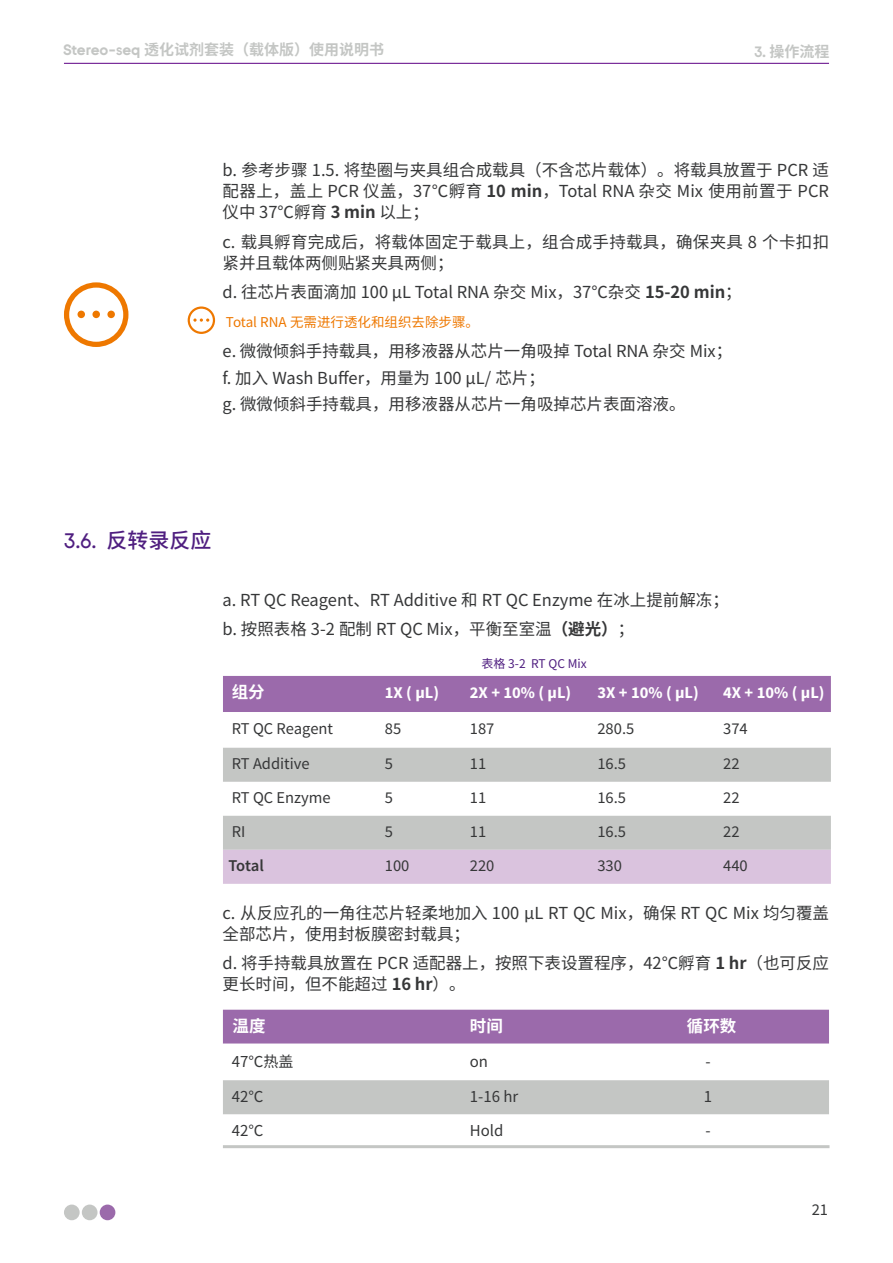
<style>
.page{position:relative;width:893px;height:1263px;background:#fff}
.page>*{position:absolute;margin:0;border:0;box-sizing:border-box;transform-origin:0 0}
.t1{font:500 21px "Source Han Sans SC";color:#4f1e80}
.t2{font:16.5px/21px "Source Han Sans SC";color:#363738}
.t3{font:16.5px "Source Sans Pro";color:#363738}
.t4{font:700 16.5px "Source Sans Pro";color:#fff}
.t5{font:700 16.5px "Source Han Sans SC";color:#fff}
.t6{font:600 16.5px "Source Sans Pro";letter-spacing:-.01em;color:#363738}
.t7{font:700 15px "Source Han Sans SC";color:#c4c6c4}
.t8{font:15px "Source Han Sans CN";color:#363738}
.t9{font:13.5px "Source Han Sans SC";color:#ee7800}
.t10{font:12px "Source Han Sans SC";color:#4f1e80}
.s1{font-family:"BGI"}
.s2{font-weight:700}
</style>
<div class="page">
<div style="left:64px;top:1204px;width:16px;height:16px;background:#c4c6c4;border-radius:50%"></div>
<div style="left:82px;top:1204px;width:16px;height:16px;background:#c4c6c4;border-radius:50%"></div>
<div style="left:100px;top:1204px;width:15px;height:16px;background:#9b6aab;border-radius:50%"></div>
<hr style="left:64px;top:63px;width:765px;height:1px;background:#5e0085">
<svg style="left:188px;top:306px;width:27px;height:28px"></svg>
<div style="left:223px;top:1010px;width:606px;height:34px;background:#9b6aab"></div>
<svg style="left:223px;top:1114px;width:606px;height:1px"></svg>
<div style="left:223px;top:1080px;width:606px;height:34px;background:#c4c6c4"></div>
<hr style="left:223px;top:1145px;width:606px;height:3px;background:#c4c6c4">
<div style="left:223px;top:676px;width:608px;height:36px;background:#9b6aab"></div>
<svg style="left:223px;top:747px;width:608px;height:1px"></svg>
<svg style="left:223px;top:748px;width:608px;height:102px;fill:#c4c6c4"></svg>
<div style="left:223px;top:850px;width:608px;height:34px;background:#dac3de"></div>
<svg style="left:64px;top:282px;width:64px;height:65px"></svg>
<div style="left:78px;top:311px;width:7px;height:7px;background:#ee7800;border-radius:50%"></div>
<div style="left:92px;top:311px;width:8px;height:7px;background:#ee7800;border-radius:50%"></div>
<div style="left:107px;top:311px;width:8px;height:7px;background:#ee7800;border-radius:50%"></div>
<p class="t7" style="left:63px;top:41px;width:322px"><span class="s1">Stereo-seq</span> 透化试剂套装（载体版）使用说明书</p>
<p class="t7" style="left:754px;top:43px;width:77px"><span class="s1">3.</span> 操作流程</p>
<p class="t2" style="left:223px;top:160px;width:608px;text-align:justify">b. 参考步骤 1.5. 将垫圈与夹具组合成载具（不含芯片载体）。将载具放置于 PCR 适配器上，盖上 PCR 仪盖，37℃孵育 <span class="s2">10 min</span>，Total RNA 杂交 Mix 使用前置于 PCR仪中 37℃孵育 <span class="s2">3 min</span> 以上；</p>
<p class="t2" style="left:223px;top:231px;width:608px">c. 载具孵育完成后，将载体固定于载具上，组合成手持载具，确保夹具 8 个卡扣扣紧并且载体两侧贴紧夹具两侧；</p>
<p class="t2" style="left:223px;top:282px;width:521px">d. 往芯片表面滴加 100 μL Total RNA 杂交 Mix，37℃杂交 <span class="s2">15-20 min</span>；</p>
<p class="t9" style="left:226px;top:315px;width:255px">Total RNA 无需进行透化和组织去除步骤。</p>
<p class="t2" style="left:223px;top:338px;width:511px;line-height:26.5px">e. 微微倾斜手持载具，用移液器从芯片一角吸掉 Total RNA 杂交 Mix；f. 加入 Wash Buffer，用量为 100 μL/ 芯片；<br>g. 微微倾斜手持载具，用移液器从芯片一角吸掉芯片表面溶液。</p>
<p class="t1" style="left:64px;top:529px;width:149px"><span class="s1">3.6.</span> 反转录反应</p>
<p class="t2" style="left:223px;top:585px;width:508px;line-height:29.5px">a. RT QC Reagent、RT Additive 和 RT QC Enzyme 在冰上提前解冻；b. 按照表格 3-2 配制 RT QC Mix，平衡至室温<span class="s2">（避光）</span>；</p>
<p class="t10" style="left:482px;top:656px;width:107px">表格 3-2 RT QC Mix</p>
<p class="t5" style="left:232px;top:683px;width:34px">组分</p>
<p class="t4" style="left:385px;top:682px;width:56px">1X ( µL)</p>
<p class="t4" style="left:470px;top:682px;width:103px">2X + 10% ( µL)</p>
<p class="t4" style="left:597px;top:682px;width:103px">3X + 10% ( µL)</p>
<p class="t4" style="left:723px;top:682px;width:103px">4X + 10% ( µL)</p>
<p class="t3" style="left:232px;top:718px;width:103px">RT QC Reagent</p>
<p class="t3" style="left:385px;top:718px;width:18px">85</p>
<p class="t3" style="left:470px;top:718px;width:26px">187</p>
<p class="t3" style="left:597px;top:718px;width:38px">280.5</p>
<p class="t3" style="left:723px;top:718px;width:26px">374</p>
<p class="t3" style="left:232px;top:753px;width:79px">RT Additive</p>
<p class="t3" style="left:385px;top:753px;width:10px">5</p>
<p class="t3" style="left:470px;top:753px;width:18px">11</p>
<p class="t3" style="left:597px;top:753px;width:30px">16.5</p>
<p class="t3" style="left:723px;top:753px;width:18px">22</p>
<p class="t3" style="left:232px;top:787px;width:100px">RT QC Enzyme</p>
<p class="t3" style="left:385px;top:787px;width:10px">5</p>
<p class="t3" style="left:470px;top:787px;width:18px">11</p>
<p class="t3" style="left:597px;top:787px;width:30px">16.5</p>
<p class="t3" style="left:723px;top:787px;width:18px">22</p>
<p class="t3" style="left:232px;top:821px;width:15px">RI</p>
<p class="t3" style="left:385px;top:821px;width:10px">5</p>
<p class="t3" style="left:470px;top:821px;width:18px">11</p>
<p class="t3" style="left:597px;top:821px;width:30px">16.5</p>
<p class="t3" style="left:723px;top:821px;width:18px">22</p>
<p class="t6" style="left:228px;top:855px;width:37px">Total</p>
<p class="t3" style="left:385px;top:855px;width:26px">100</p>
<p class="t3" style="left:470px;top:855px;width:26px">220</p>
<p class="t3" style="left:597px;top:855px;width:26px">330</p>
<p class="t3" style="left:723px;top:855px;width:26px">440</p>
<p class="t2" style="left:223px;top:902px;width:608px">c. 从反应孔的一角往芯片轻柔地加入 100 μL RT QC Mix，确保 RT QC Mix 均匀覆盖全部芯片，使用封板膜密封载具；</p>
<p class="t2" style="left:223px;top:953px;width:608px">d. 将手持载具放置在 PCR 适配器上，按照下表设置程序，42℃孵育 <span class="s2">1 hr</span>（也可反应更长时间，但不能超过 <span class="s2">16 hr</span>）。</p>
<p class="t5" style="left:233px;top:1016px;width:34px">温度</p>
<p class="t5" style="left:470px;top:1016px;width:34px">时间</p>
<p class="t5" style="left:687px;top:1016px;width:51px">循环数</p>
<p class="t8" style="left:232px;top:1052px;width:63px">47℃热盖</p>
<p class="t8" style="left:470px;top:1052px;width:20px">on</p>
<p class="t8" style="left:705px;top:1052px;width:7px">-</p>
<p class="t8" style="left:232px;top:1088px;width:33px">42℃</p>
<p class="t8" style="left:470px;top:1088px;width:50px">1-16 hr</p>
<p class="t8" style="left:704px;top:1088px;width:10px">1</p>
<p class="t8" style="left:232px;top:1122px;width:33px">42℃</p>
<p class="t8" style="left:470px;top:1122px;width:35px">Hold</p>
<p class="t8" style="left:705px;top:1122px;width:7px">-</p>
<p class="t3" style="left:812px;top:1199px;width:18px">21</p>
</div>
